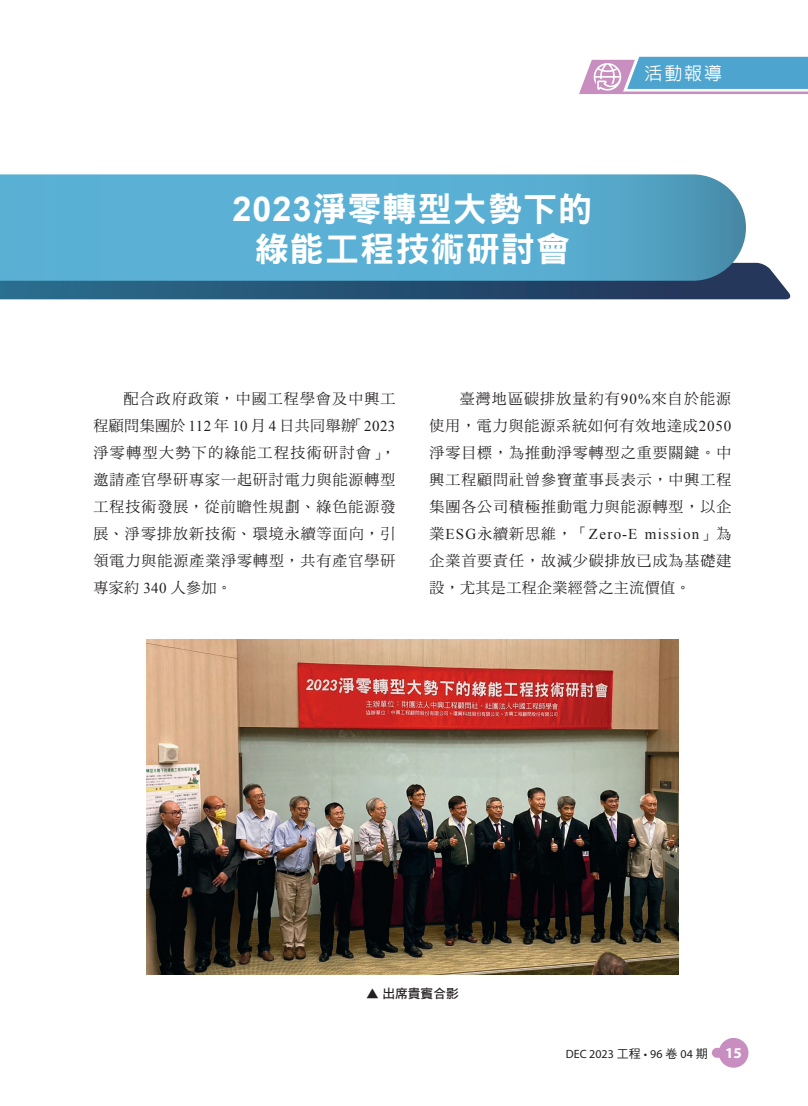
<style>
.page{position:relative;width:808px;height:1106px;background:#fff}
.page>*{position:absolute;margin:0;border:0;box-sizing:border-box;transform-origin:0 0}
.t1{font:34.2px/40.5px "DF Hei Std W9";letter-spacing:.03em;color:#fff;text-align:center}
.t2{font:500 18px "AR Hei B5";color:#fff}
.t3{font:15px/27px "DF Ming Std W5";letter-spacing:.065em;color:#231f20;text-align:justify}
.t4{font:15px "Times New Roman";letter-spacing:.09em;color:#231f20}
.t5{font:12.75px "DF Hei Std W7";color:#231f20}
.t6{font:12px "Myriad Pro";color:#231f20}
.s1{font-family:"Arial";font-weight:700}
.s2{font-family:"Times New Roman"}
.s3{font-family:"DF Ming Std W5"}
.s4{font-family:"DF Hei Std W5"}
.s5{font-weight:700;font-size:15px;color:#fff}
</style>
<div class="page">
<div style="left:719px;top:1037px;width:29px;height:30px;background:#c78ebf;border-radius:50%"></div>
<div style="left:712px;top:1047px;width:26px;height:10px;background:#c78ebf;border-radius:5px"></div>
<svg style="left:579px;top:57px;width:229px;height:37px;background:#7eadd2"></svg>
<svg style="left:0;top:263px;width:791px;height:36px;background:#2b5374"></svg>
<svg style="left:0;top:174px;width:746px;height:107px;background:#59accf"></svg>
<img style="left:146px;top:639px;width:533px;height:335px">
<h1 class="t1" style="left:232px;top:188px;width:362px"><span class="s1">2023</span>淨零轉型大勢下的綠能工程技術研討會</h1>
<p class="t2" style="left:645px;top:64px;width:79px">活動報導</p>
<p class="t3" style="left:94px;top:385px;width:303px;text-indent:30px">配合政府政策，中國工程學會及中興工程顧問集團於 <span class="s2">112</span> 年 <span class="s2">10</span> 月 <span class="s2">4</span> 日共同舉辦「<span class="s2">2023</span>淨零轉型大勢下的綠能工程技術研討會」，邀請產官學研專家一起研討電力與能源轉型工程技術發展，從前瞻性規劃、綠色能源發展、淨零排放新技術、環境永續等面向，引領電力與能源產業淨零轉型，共有產官學研專家約 <span class="s2">340</span> 人參加。</p>
<p class="t3" style="left:429px;top:385px;width:303px;text-indent:30px">臺灣地區碳排放量約有<span class="s2">90%</span>來自於能源使用，電力與能源系統如何有效地達成<span class="s2">2050</span>淨零目標，為推動淨零轉型之重要關鍵。中興工程顧問社曾參寶董事長表示，中興工程集團各公司積極推動電力與能源轉型，以企</p>
<p class="t4" style="left:429px;top:524px;width:303px"><span class="s3">業</span>ESG<span class="s3">永續新思維，「</span>Zero-E mission<span class="s3">」為</span></p>
<p class="t3" style="left:429px;top:547px;width:303px">企業首要責任，故減少碳排放已成為基礎建設，尤其是工程企業經營之主流價值。</p>
<p class="t5" style="left:366px;top:986px;width:94px">▲ 出席貴賓合影</p>
<p class="t6" style="left:566px;top:1046px;width:177px">DEC 2023 <span class="s4">工程</span> • 96 <span class="s4">卷</span> 04 <span class="s4">期</span> <span class="s5">15</span></p>
</div>
